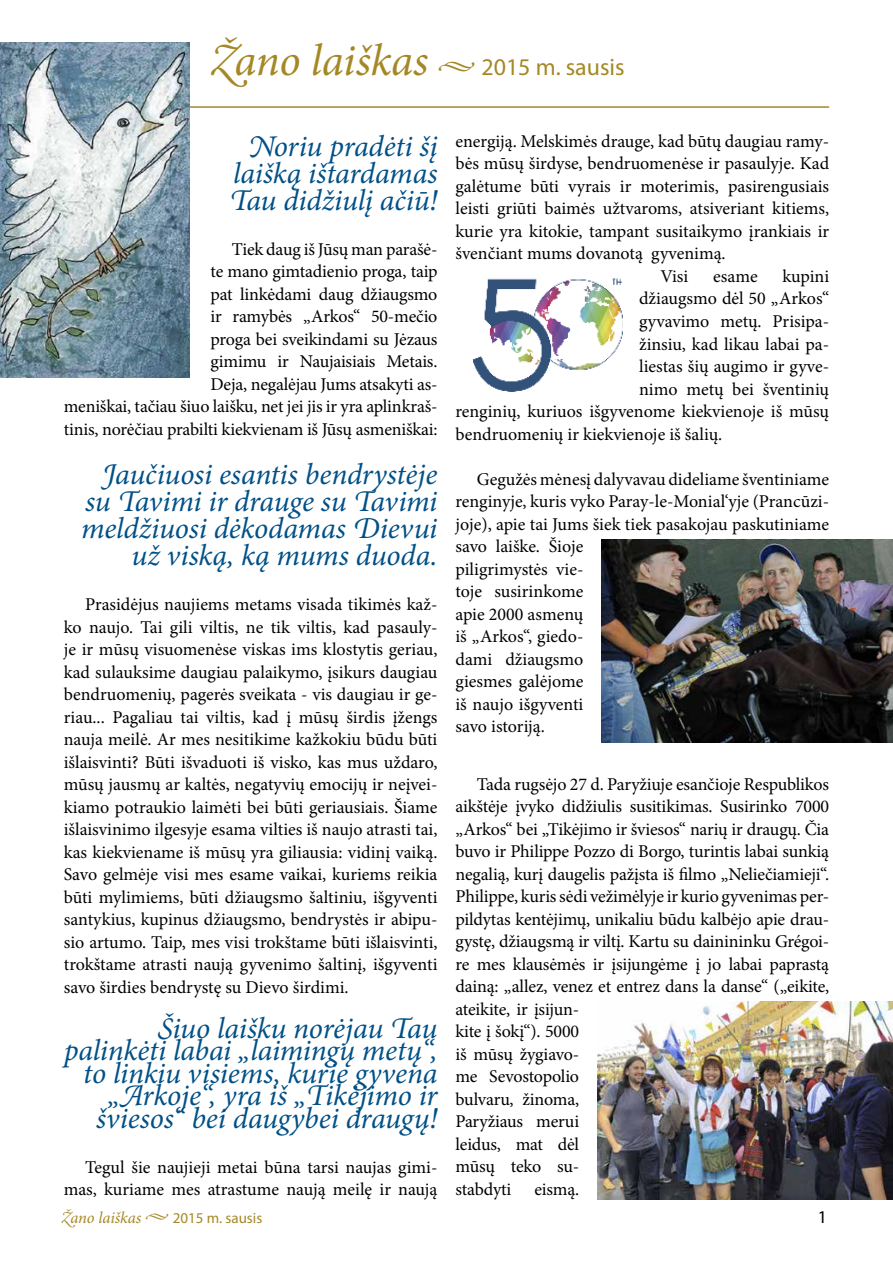
<style>
.page{position:relative;width:893px;height:1263px;background:#fff}
.page>*{position:absolute;margin:0;border:0;box-sizing:border-box;transform-origin:0 0}
.t1{font:italic 30px/27px "Minion Pro";letter-spacing:-.005em;color:#005087;text-align:right}
.t2{font:24px "Myriad Pro";color:#a58825}
.t3{font:18px/22.5px "Minion Pro";letter-spacing:-.01em;color:#000;text-align:right}
.t4{font:18px "Myriad Pro";color:#000}
.t5{font:15px "Myriad Pro";color:#a58825}
.s1{font-family:"Adobe Garamond Pro";font-style:italic;font-size:45px}
.s2{font-family:"Minion Pro";font-style:italic;font-size:45px}
.s3{font-family:"Minion Pro";font-style:italic}
.s4{font-family:"Adobe Garamond Pro";font-style:italic;font-size:16.5px}
.s5{font-family:"Minion Pro";font-style:italic;font-size:16.5px}
</style>
<div class="page">
<hr style="left:64px;top:106px;width:765px;height:2px;background:#a58825">
<img style="left:0;top:43px;width:189px;height:334px">
<img style="left:472px;top:278px;width:151px;height:114px">
<img style="left:602px;top:539px;width:291px;height:203px">
<img style="left:597px;top:1001px;width:296px;height:198px">
<h2 class="t2" style="left:210px;top:52px;width:416px"><span class="s1">Ž</span><span class="s2">ano laiškas</span> <span class="s3">•</span> 2015 m. sausis</h2>
<h1 class="t1" style="left:229px;top:133px;width:210px;text-align:justify;text-indent:19px">Noriu pradėti šį laišką ištardamas Tau didžiulį ačiū!</h1>
<p class="t3" style="left:64px;top:238px;width:375px">Tiek daug iš Jūsų man parašė-<br>te mano gimtadienio proga, taip<br>pat linkėdami daug džiaugsmo<br>ir ramybės „Arkos“ 50-mečio<br>proga bei sveikindami su Jėzaus<br>gimimu ir Naujaisiais Metais.<br>Deja, negalėjau Jums atsakyti as-<br>meniškai, tačiau šiuo laišku, net jei jis ir yra aplinkraš&shy;tinis, norėčiau prabilti kiekvienam iš Jūsų asmeniškai:</p>
<h1 class="t1" style="left:81px;top:461px;width:358px">Jaučiuosi esantis bendrystėje su Tavimi ir drauge su Tavimi meldžiuosi dėkodamas Dievui už viską, ką mums duoda.</h1>
<p class="t3" style="left:64px;top:593px;width:375px;text-align:justify;text-indent:21px">Prasidėjus naujiems metams visada tikimės kaž&shy;ko naujo. Tai gili viltis, ne tik viltis, kad pasauly&shy;je ir mūsų visuomenėse viskas ims klostytis geriau, kad sulauksime daugiau palaikymo, įsikurs daugiau bendruomenių, pagerės sveikata - vis daugiau ir ge&shy;riau... Pagaliau tai viltis, kad į mūsų širdis įžengs nauja meilė. Ar mes nesitikime kažkokiu būdu būti išlaisvinti? Būti išvaduoti iš visko, kas mus uždaro, mūsų jausmų ar kaltės, negatyvių emocijų ir neįvei&shy;kiamo potraukio laimėti bei būti geriausiais. Šiame išlaisvinimo ilgesyje esama vilties iš naujo atrasti tai, kas kiekviename iš mūsų yra giliausia: vidinį vaiką.<br>Savo gelmėje visi mes esame vaikai, kuriems reikia būti mylimiems, būti džiaugsmo šaltiniu, išgyventi santykius, kupinus džiaugsmo, bendrystės ir abipu&shy;sio artumo. Taip, mes visi trokštame būti išlaisvinti, trokštame atrasti naują gyvenimo šaltinį, išgyventi savo širdies bendrystę su Dievo širdimi.</p>
<h1 class="t1" style="left:64px;top:1017px;width:375px;line-height:22.5px">Šiuo laišku norėjau Tau palinkėti labai „laimingų metų“, to linkiu visiems, kurie gyvena „Arkoje“, yra iš „Tikėjimo ir šviesos“ bei daugybei draugų!</h1>
<p class="t3" style="left:64px;top:1156px;width:375px">Tegul šie naujieji metai būna tarsi naujas gimi&shy;mas, kuriame mes atrastume naują meilę ir naują</p>
<p class="t3" style="left:455px;top:130px;width:375px">energiją. Melskimės drauge, kad būtų daugiau ramy-</p>
<p class="t3" style="left:455px;top:153px;width:375px">bės mūsų širdyse, bendruomenėse ir pasaulyje. Kad</p>
<p class="t3" style="left:455px;top:175px;width:375px">galėtume būti vyrais ir moterimis, pasirengusiais</p>
<p class="t3" style="left:455px;top:198px;width:375px">leisti griūti baimės užtvaroms, atsiveriant kitiems,</p>
<p class="t3" style="left:455px;top:220px;width:375px">kurie yra kitokie, tampant susitaikymo įrankiais ir</p>
<p class="t3" style="left:455px;top:243px;width:272px">švenčiant mums dovanotą gyvenimą.</p>
<p class="t3" style="left:660px;top:265px;width:30px">Visi</p>
<p class="t3" style="left:713px;top:265px;width:46px">esame</p>
<p class="t3" style="left:782px;top:265px;width:48px">kupini</p>
<p class="t3" style="left:639px;top:288px;width:192px">džiaugsmo dėl 50 „Arkos“</p>
<p class="t3" style="left:639px;top:310px;width:192px">gyvavimo metų. Prisipa-</p>
<p class="t3" style="left:639px;top:333px;width:192px">žinsiu, kad likau labai pa-</p>
<p class="t3" style="left:639px;top:355px;width:192px">liestas šių augimo ir gyve-</p>
<p class="t3" style="left:639px;top:378px;width:192px">nimo metų bei šventinių</p>
<p class="t3" style="left:455px;top:400px;width:375px">renginių, kuriuos išgyvenome kiekvienoje iš mūsų</p>
<p class="t3" style="left:455px;top:423px;width:268px">bendruomenių ir kiekvienoje iš šalių.</p>
<p class="t3" style="left:455px;top:468px;width:375px;text-align:left;text-indent:21px">Gegužės mėnesį dalyvavau dideliame šventiniame renginyje, kuris vyko Paray-le-Monial‘yje (Prancūzi&shy;joje), apie tai Jums šiek tiek pasakojau paskutiniame savo laiške. Šioje<br>piligrimystės vie-<br>toje susirinkome<br>apie 2000 asmenų<br>iš „Arkos“, giedo-<br>dami džiaugsmo<br>giesmes galėjome<br>iš naujo išgyventi<br>savo istoriją.</p>
<p class="t3" style="left:455px;top:773px;width:375px;text-align:left;text-indent:21px">Tada rugsėjo 27 d. Paryžiuje esančioje Respublikos aikštėje įvyko didžiulis susitikimas. Susirinko 7000 „Arkos“ bei „Tikėjimo ir šviesos“ narių ir draugų. Čia buvo ir Philippe Pozzo di Borgo, turintis labai sunkią negalią, kurį daugelis pažįsta iš filmo „Neliečiamieji“.<br>Philippe, kuris sėdi vežimėlyje ir kurio gyvenimas per&shy;pildytas kentėjimų, unikaliu būdu kalbėjo apie drau&shy;gystę, džiaugsmą ir viltį. Kartu su dainininku Grégoi&shy;re mes klausėmės ir įsijungėme į jo labai paprastą dainą: „allez, venez et entrez dans la danse“ („eikite, ateikite, ir įsijun-<br>kite į šokį“). 5000<br>iš mūsų žygiavo-<br>me Sevostopolio<br>bulvaru, žinoma,<br>Paryžiaus merui<br>leidus, mat dėl<br>mūsų teko su-<br>stabdyti</p>
<p class="t3" style="left:534px;top:1178px;width:46px">eismą.</p>
<p class="t5" style="left:62px;top:1209px;width:202px"><span class="s4">Ž</span><span class="s5">ano laiškas</span> <sup>•</sup> 2015 m. sausis</p>
<p class="t4" style="left:818px;top:1206px;width:11px">1</p>
</div>
